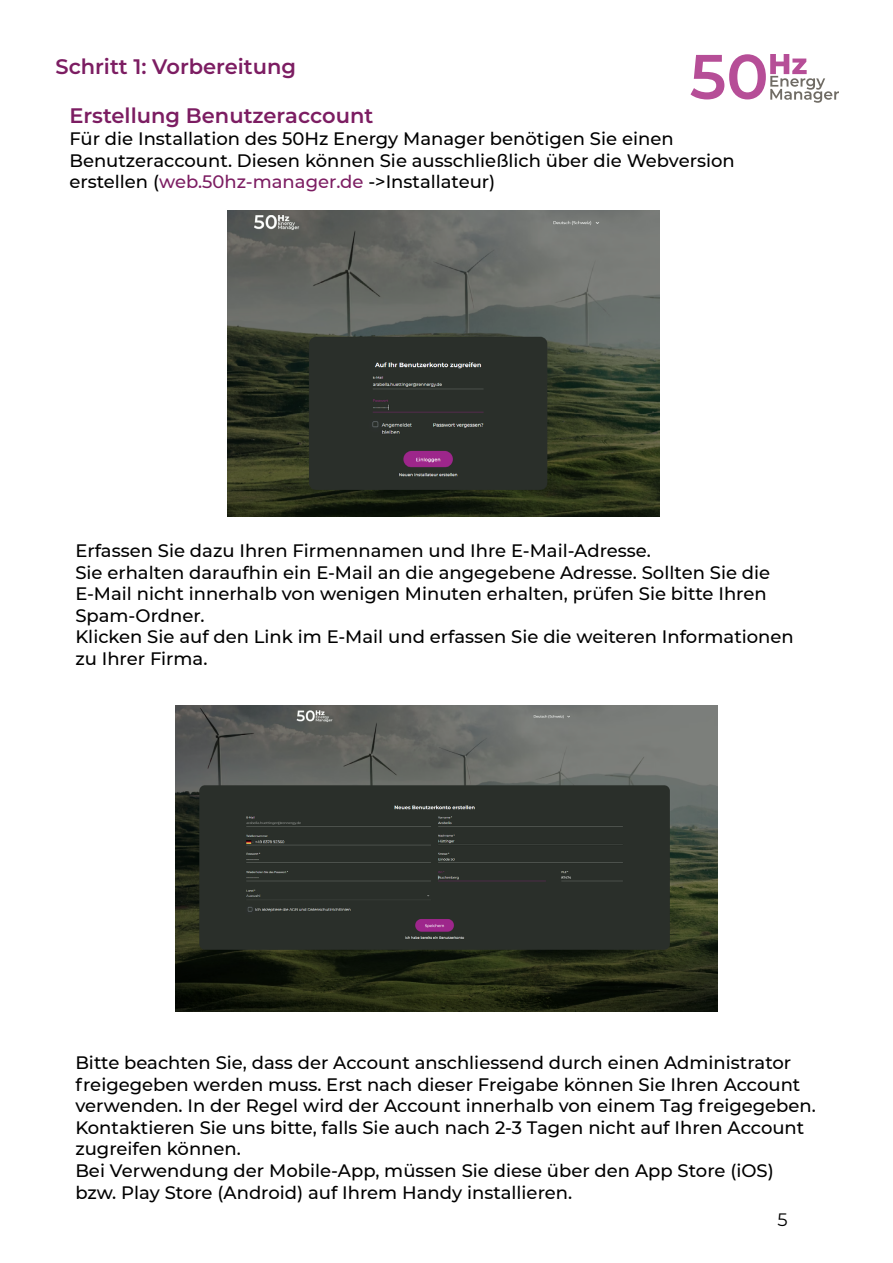
<style>
.page{position:relative;width:893px;height:1263px;background:#fff}
.page>*{position:absolute;margin:0;border:0;box-sizing:border-box;transform-origin:0 0}
.t1{font:600 21px "Montserrat";color:#7c1d62}
.t2{font:500 18px/21.6px "Montserrat";color:#000}
.t3{font:18px "Montserrat";color:#000}
.s1{color:#7c1d62}
</style>
<div class="page">
<svg style="left:690px;top:54px;width:149px;height:49px"></svg>
<img style="left:176px;top:705px;width:541px;height:306px">
<img style="left:227px;top:211px;width:433px;height:306px">
<p class="t1" style="left:56px;top:52px;width:242px">Schritt 1: Vorbereitung</p>
<p class="t1" style="left:69px;top:101px;width:305px">Erstellung Benutzeraccount</p>
<p class="t2" style="left:69px;top:127px;width:667px">Für die Installation des 50Hz Energy Manager benötigen Sie einen<br>Benutzeraccount. Diesen können Sie ausschließlich über die Webversion erstellen (<span class="s1">web.50hz-manager.de</span> -&gt;Installateur)</p>
<p class="t2" style="left:75px;top:539px;width:720px">Erfassen Sie dazu Ihren Firmennamen und Ihre E-Mail-Adresse.<br>Sie erhalten daraufhin ein E-Mail an die angegebene Adresse. Sollten Sie die E-Mail nicht innerhalb von wenigen Minuten erhalten, prüfen Sie bitte Ihren Spam-Ordner.<br>Klicken Sie auf den Link im E-Mail und erfassen Sie die weiteren Informationen zu Ihrer Firma.</p>
<p class="t2" style="left:75px;top:1051px;width:742px">Bitte beachten Sie, dass der Account anschliessend durch einen Administrator freigegeben werden muss. Erst nach dieser Freigabe können Sie Ihren Account verwenden. In der Regel wird der Account innerhalb von einem Tag freigegeben.<br>Kontaktieren Sie uns bitte, falls Sie auch nach 2-3 Tagen nicht auf Ihren Account zugreifen können.<br>Bei Verwendung der Mobile-App, müssen Sie diese über den App Store (iOS) bzw. Play Store (Android) auf Ihrem Handy installieren.</p>
<p class="t3" style="left:777px;top:1208px;width:12px">5</p>
</div>
